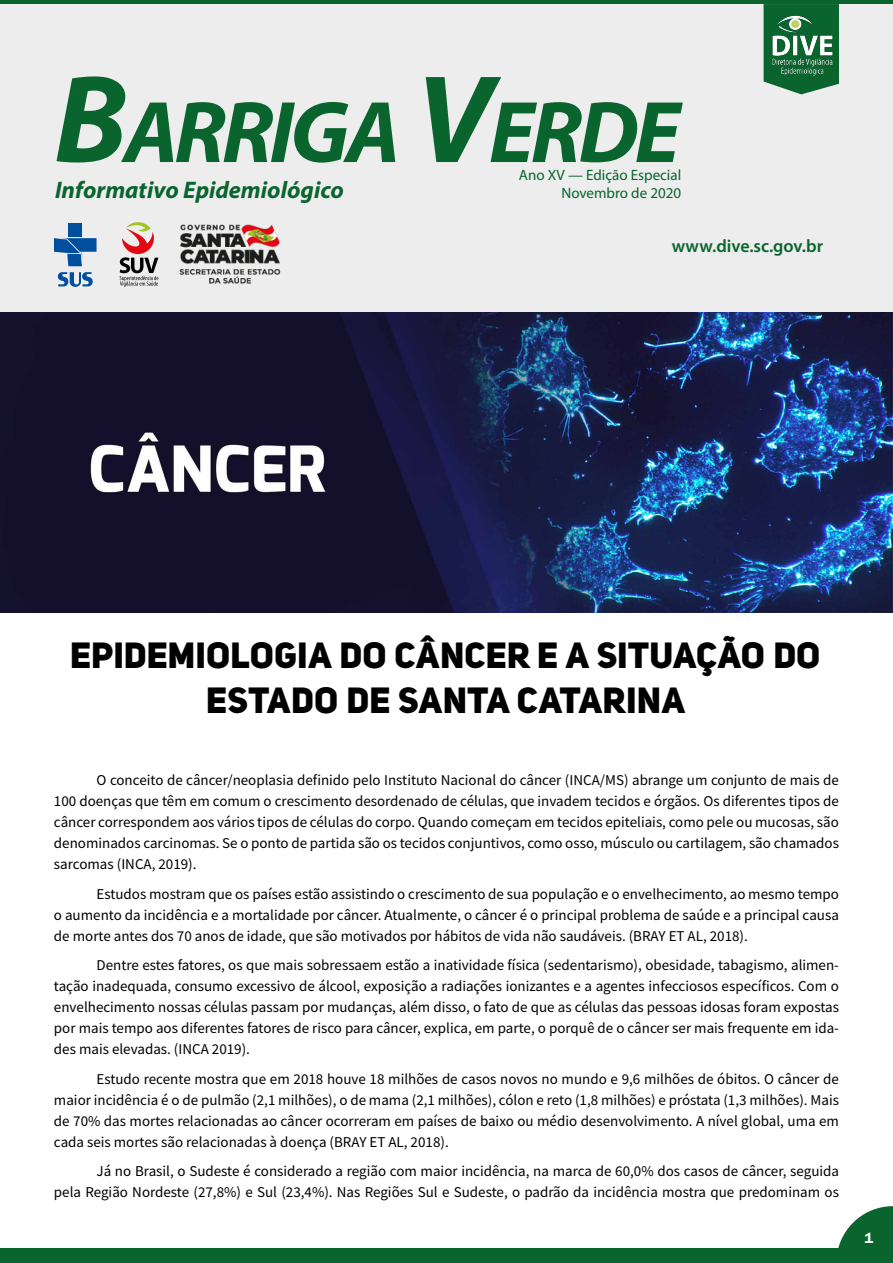
<style>
.page{position:relative;width:893px;height:1263px;background:#fff}
.page>*{position:absolute;margin:0;border:0;box-sizing:border-box;transform-origin:0 0}
.t1{font:italic 700 88.2px "Myriad Pro";letter-spacing:-.045em;color:#09642e}
.t2{font:36px/45px "Uni Sans Heavy";letter-spacing:.01em;color:#000;text-align:center}
.t3{font:italic 700 24px "Myriad Pro";color:#09642e}
.t4{font:600 18px "Myriad Pro";color:#09642e}
.t5{font:15px/21px "Source Sans Pro";color:#000;text-align:justify}
.t6{font:15px "Myriad Pro";color:#09642e}
.t7{font:600 15px "Franklin Gothic";color:#fff}
.s1{font-size:126px}
</style>
<div class="page">
<svg style="left:838px;top:1206px;width:55px;height:42px"></svg>
<div style="left:0;top:1248px;width:893px;height:15px;background:#09642e"></div>
<div style="left:0;top:0;width:893px;height:5px;background:#09642e"></div>
<div style="left:0;top:4px;width:893px;height:308px;background:#ededed"></div>
<svg style="left:764px;top:4px;width:75px;height:90px;background:#2d794c"></svg>
<img style="left:769px;top:14px;width:65px;height:64px">
<svg style="left:58px;top:272px;width:35px;height:15px"></svg>
<div style="left:68px;top:223px;width:14px;height:14px;background:#004f9f"></div>
<svg style="left:54px;top:238px;width:43px;height:28px"></svg>
<svg style="left:120px;top:222px;width:38px;height:65px"></svg>
<img style="left:179px;top:224px;width:102px;height:60px">
<img style="left:0;top:312px;width:893px;height:300px">
<h1 class="t1" style="left:54px;top:75px;width:628px"><span class="s1">B</span>ARRIGA <span class="s1">V</span>ERDE</h1>
<p class="t6" style="left:519px;top:166px;width:164px">Ano XV — Edição Especial</p>
<h3 class="t3" style="left:55px;top:174px;width:290px">Informativo Epidemiológico</h3>
<p class="t6" style="left:561px;top:184px;width:121px">Novembro de 2020</p>
<p class="t4" style="left:672px;top:235px;width:153px">www.dive.sc.gov.br</p>
<h2 class="t2" style="left:71px;top:632px;width:752px">EPIDEMIOLOGIA DO CÂNCER E A SITUAÇÃO DO<br>ESTADO DE SANTA CATARINA</h2>
<p class="t5" style="left:54px;top:770px;width:787px;text-indent:43px">O conceito de câncer/neoplasia definido pelo Instituto Nacional do câncer (INCA/MS) abrange um conjunto de mais de 100 doenças que têm em comum o crescimento desordenado de células, que invadem tecidos e órgãos. Os diferentes tipos de câncer correspondem aos vários tipos de células do corpo. Quando começam em tecidos epiteliais, como pele ou mucosas, são denominados carcinomas. Se o ponto de partida são os tecidos conjuntivos, como osso, músculo ou cartilagem, são chamados sarcomas (INCA, 2019).</p>
<p class="t5" style="left:54px;top:883px;width:786px;text-indent:43px">Estudos mostram que os países estão assistindo o crescimento de sua população e o envelhecimento, ao mesmo tempo o aumento da incidência e a mortalidade por câncer. Atualmente, o câncer é o principal problema de saúde e a principal causa de morte antes dos 70 anos de idade, que são motivados por hábitos de vida não saudáveis. (BRAY ET AL, 2018).</p>
<p class="t5" style="left:54px;top:955px;width:786px;text-indent:43px">Dentre estes fatores, os que mais sobressaem estão a inatividade física (sedentarismo), obesidade, tabagismo, alimen&shy;tação inadequada, consumo excessivo de álcool, exposição a radiações ionizantes e a agentes infecciosos específicos. Com o envelhecimento nossas células passam por mudanças, além disso, o fato de que as células das pessoas idosas foram expostas por mais tempo aos diferentes fatores de risco para câncer, explica, em parte, o porquê de o câncer ser mais frequente em ida&shy;des mais elevadas. (INCA 2019).</p>
<p class="t5" style="left:54px;top:1068px;width:786px;text-indent:43px">Estudo recente mostra que em 2018 houve 18 milhões de casos novos no mundo e 9,6 milhões de óbitos. O câncer de maior incidência é o de pulmão (2,1 milhões), o de mama (2,1 milhões), cólon e reto (1,8 milhões) e próstata (1,3 milhões). Mais de 70% das mortes relacionadas ao câncer ocorreram em países de baixo ou médio desenvolvimento. A nível global, uma em cada seis mortes são relacionadas à doença (BRAY ET AL, 2018).</p>
<p class="t5" style="left:54px;top:1161px;width:787px;text-align:right">Já no Brasil, o Sudeste é considerado a região com maior incidência, na marca de 60,0% dos casos de câncer, seguida<br>pela Região Nordeste (27,8%) e Sul (23,4%). Nas Regiões Sul e Sudeste, o padrão da incidência mostra que predominam os</p>
<p class="t7" style="left:864px;top:1229px;width:10px">1</p>
</div>
